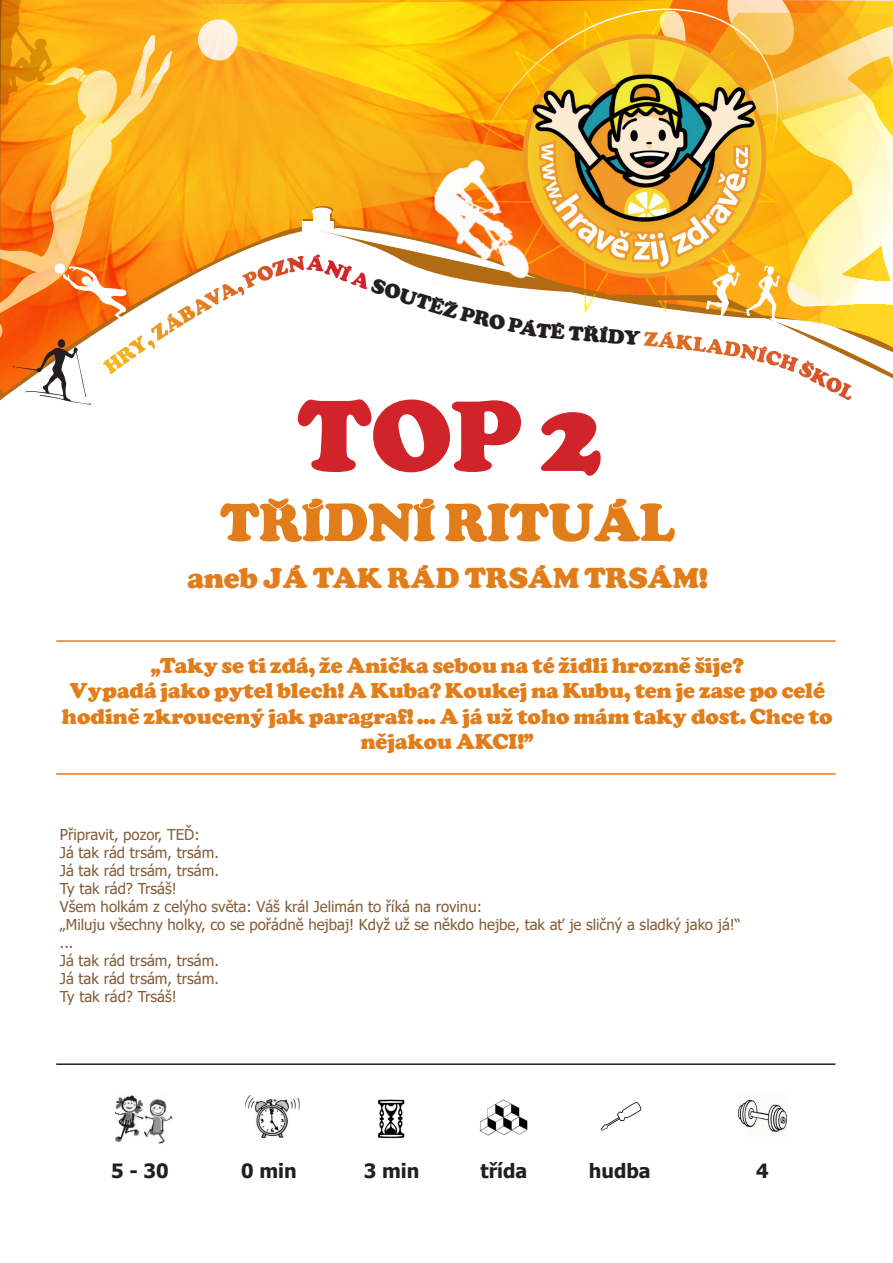
<style>
.page{position:relative;width:893px;height:1263px;background:#fff}
.page>*{position:absolute;margin:0;border:0;box-sizing:border-box;transform-origin:0 0}
.t1{font:700 105px "Cooper Black PEE";color:#d1232a}
.t2{font:87px "Sports Figures";color:#231f20}
.t3{font:82.35px "Sports Figures";color:#fff}
.t4{font:63.6px "Sports Figures";color:#fff}
.t5{font:700 55.5px "Cooper Black PEE";color:#e17e1b}
.t6{font:700 30px "Cooper Black PEE";color:#e17e1b}
.t7{font:700 22.5px/25.5px "Cooper Black PEE";color:#e17e1b;text-align:center}
.t8{font:700 21px "Cooper Black PEE";color:#231f20}
.t9{font:700 19.65px "Tahoma";color:#231f20}
.t10{font:15px/18px "Tahoma";color:#845d39}
</style>
<div class="page">
<hr style="left:56px;top:640px;width:779px;height:2px;background:#e17e1b">
<hr style="left:56px;top:773px;width:779px;height:2px;background:#e17e1b">
<hr style="left:56px;top:1063px;width:779px;height:2px;background:#231f20">
<img style="left:115px;top:1095px;width:58px;height:49px">
<img style="left:244px;top:1095px;width:56px;height:43px">
<img style="left:378px;top:1099px;width:27px;height:40px">
<img style="left:480px;top:1099px;width:48px;height:37px">
<img style="left:600px;top:1102px;width:42px;height:29px">
<img style="left:738px;top:1099px;width:49px;height:33px">
<img style="left:0;top:0;width:456px;height:394px">
<svg style="left:247px;top:55px;width:209px;height:198px;fill:#f9b115"></svg>
<svg style="left:294px;top:225px;width:162px;height:169px"></svg>
<div style="left:315px;top:212px;width:16px;height:15px;background:#b06b13"></div>
<svg style="left:313px;top:206px;width:20px;height:8px"></svg>
<div style="left:303px;top:219px;width:32px;height:10px;background:#b06b13"></div>
<div style="left:314px;top:214px;width:16px;height:14px;background:#fff"></div>
<div style="left:312px;top:208px;width:20px;height:8px;background:#fff;border-radius:50%"></div>
<div style="left:302px;top:221px;width:32px;height:10px;background:#fff"></div>
<img style="left:424px;top:152px;width:32px;height:101px">
<svg style="left:456px;top:0;width:105px;height:253px"></svg>
<svg style="left:0;top:0;width:247px;height:380px"></svg>
<svg style="left:561px;top:0;width:332px;height:379px"></svg>
<svg style="left:102px;top:253px;width:464px;height:122px"></svg>
<svg style="left:623px;top:330px;width:233px;height:49px"></svg>
<h3 class="t3" style="left:51px;top:247px;width:82px">K</h3>
<h3 class="t4" style="left:703px;top:266px;width:80px">QR</h3>
<h2 class="t2" style="left:8px;top:328px;width:89px">D</h2>
<h3 class="t8" style="left:569px;top:322px;width:57px;rotate:4deg">TŘÍD</h3>
<h1 class="t1" style="left:297px;top:384px;width:305px">TOP 2</h1>
<h3 class="t5" style="left:220px;top:495px;width:456px">TŘÍDNÍ RITUÁL</h3>
<h3 class="t6" style="left:187px;top:563px;width:522px">aneb JÁ TAK RÁD TRSÁM TRSÁM!</h3>
<h3 class="t7" style="left:62px;top:653px;width:772px">„Taky se ti zdá, že Anička sebou na té židli hrozně šije?<br>Vypadá jako pytel blech! A Kuba? Koukej na Kubu, ten je zase po celé hodině zkroucený jak paragraf! … A já už toho mám taky dost. Chce to nějakou AKCI!”</h3>
<p class="t10" style="left:60px;top:826px;width:683px">Připravit, pozor, TEĎ:<br>Já tak rád trsám, trsám.<br>Já tak rád trsám, trsám.<br>Ty tak rád? Trsáš!<br>Všem holkám z celýho světa: Váš král Jelimán to říká na rovinu:<br>„Miluju všechny holky, co se pořádně hejbaj! Když už se někdo hejbe, tak ať je sličný a sladký jako já!“ ...<br>Já tak rád trsám, trsám.<br>Já tak rád trsám, trsám.<br>Ty tak rád? Trsáš!</p>
<h3 class="t9" style="left:111px;top:1157px;width:59px">5 - 30</h3>
<h3 class="t9" style="left:241px;top:1157px;width:57px">0 min</h3>
<h3 class="t9" style="left:364px;top:1157px;width:57px">3 min</h3>
<h3 class="t9" style="left:481px;top:1157px;width:48px">třída</h3>
<h3 class="t9" style="left:589px;top:1157px;width:63px">hudba</h3>
<h3 class="t9" style="left:756px;top:1157px;width:14px">4</h3>
</div>
